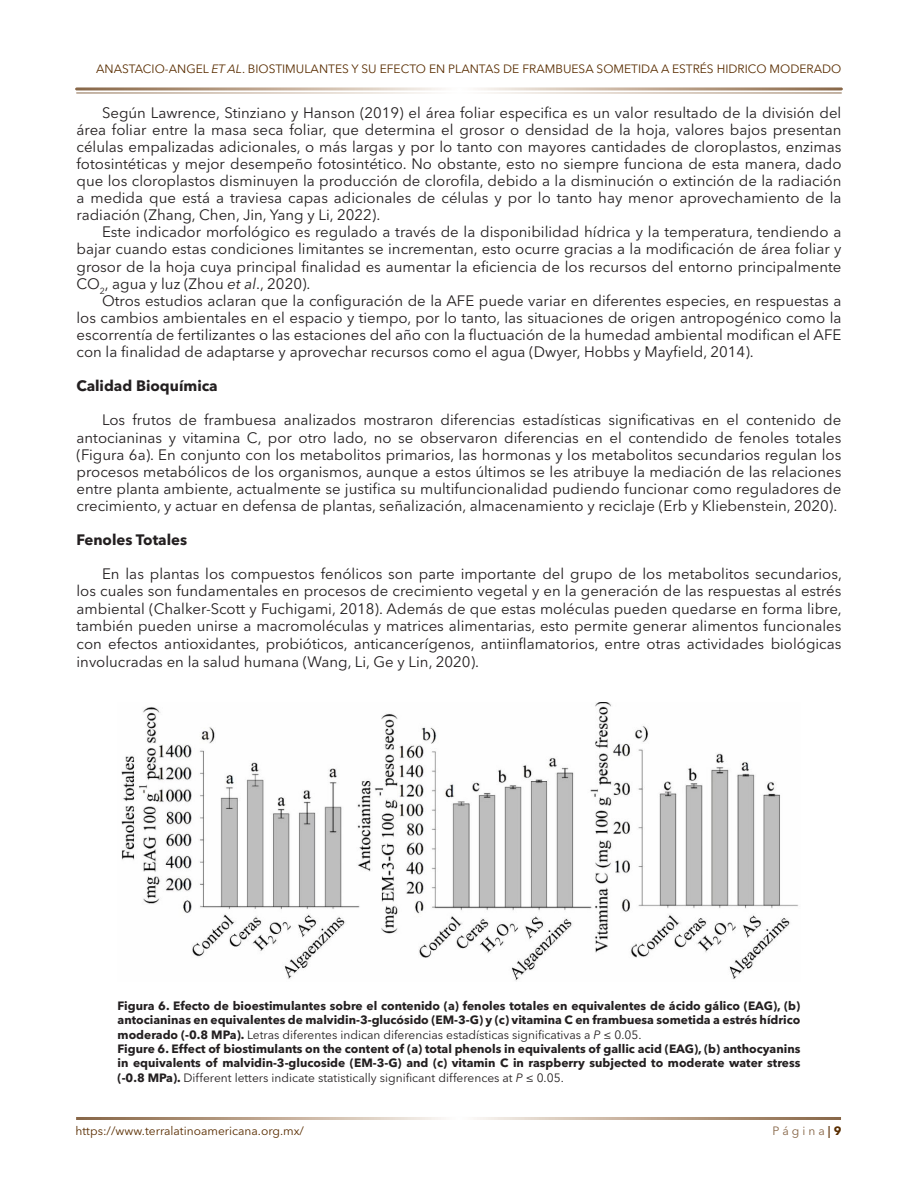
<style>
.page{position:relative;width:918px;height:1188px;background:#fff}
.page>*{position:absolute;margin:0;border:0;box-sizing:border-box;transform-origin:0 0}
._5_-CONTENIDO{font:15px/17.1px "Avenir Next LT Pro";color:#231f20;text-align:justify}
._5_-CONTENIDO-2{font:700 15px "Avenir Next LT Pro";color:#231f20}
._13_-TITULO_FIGURA{font:700 12px/14.4px "Avenir Next LT Pro";color:#231f20;text-align:justify}
.t1{font:12px "Avenir Next LT Pro";color:#592d00}
.t2{font:12px "Avenir Next LT Pro";color:#866546}
.s1{font-style:italic}
.s2{font-weight:400}
.s3{font-weight:400;font-style:italic}
.s4{font-weight:700}
.s5{font-weight:700;color:#592d00}
</style>
<div class="page">
<img style="left:121px;top:702px;width:678px;height:279px">
<p class="t1" style="left:96px;top:62px;width:747px">ANASTACIO-ANGEL <span class="s1">ET AL</span>. BIOSTIMULANTES Y SU EFECTO EN PLANTAS DE FRAMBUESA SOMETIDA A ESTRÉS HIDRICO MODERADO</p>
<p class="_5_-CONTENIDO" style="left:77px;top:104px;width:767px;text-indent:26px">Según Lawrence, Stinziano y Hanson (2019) el área foliar especifica es un valor resultado de la división del área foliar entre la masa seca foliar, que determina el grosor o densidad de la hoja, valores bajos presentan células empalizadas adicionales, o más largas y por lo tanto con mayores cantidades de cloroplastos, enzimas fotosintéticas y mejor desempeño fotosintético. No obstante, esto no siempre funciona de esta manera, dado que los cloroplastos disminuyen la producción de clorofila, debido a la disminución o extinción de la radiación a medida que está a traviesa capas adicionales de células y por lo tanto hay menor aprovechamiento de la radiación (Zhang, Chen, Jin, Yang y Li, 2022).</p>
<p class="_5_-CONTENIDO" style="left:77px;top:224px;width:767px;text-indent:26px">Este indicador morfológico es regulado a través de la disponibilidad hídrica y la temperatura, tendiendo a bajar cuando estas condiciones limitantes se incrementan, esto ocurre gracias a la modificación de área foliar y grosor de la hoja cuya principal finalidad es aumentar la eficiencia de los recursos del entorno principalmente CO<sub>2</sub>, agua y luz (Zhou <span class="s1">et al</span>., 2020).</p>
<p class="_5_-CONTENIDO" style="left:77px;top:292px;width:766px;text-indent:26px">Otros estudios aclaran que la configuración de la AFE puede variar en diferentes especies, en respuestas a los cambios ambientales en el espacio y tiempo, por lo tanto, las situaciones de origen antropogénico como la escorrentía de fertilizantes o las estaciones del año con la fluctuación de la humedad ambiental modifican el AFE con la finalidad de adaptarse y aprovechar recursos como el agua (Dwyer, Hobbs y Mayfield, 2014).</p>
<p class="_5_-CONTENIDO-2" style="left:77px;top:377px;width:143px">Calidad Bioquímica</p>
<p class="_5_-CONTENIDO" style="left:77px;top:412px;width:766px;text-indent:26px">Los frutos de frambuesa analizados mostraron diferencias estadísticas significativas en el contenido de antocianinas y vitamina C, por otro lado, no se observaron diferencias en el contendido de fenoles totales (Figura 6a). En conjunto con los metabolitos primarios, las hormonas y los metabolitos secundarios regulan los procesos metabólicos de los organismos, aunque a estos últimos se les atribuye la mediación de las relaciones entre planta ambiente, actualmente se justifica su multifuncionalidad pudiendo funcionar como reguladores de crecimiento, y actuar en defensa de plantas, señalización, almacenamiento y reciclaje (Erb y Kliebenstein, 2020).</p>
<p class="_5_-CONTENIDO-2" style="left:77px;top:531px;width:112px">Fenoles Totales</p>
<p class="_5_-CONTENIDO" style="left:77px;top:565px;width:767px;text-indent:26px">En las plantas los compuestos fenólicos son parte importante del grupo de los metabolitos secundarios, los cuales son fundamentales en procesos de crecimiento vegetal y en la generación de las respuestas al estrés ambiental (Chalker-Scott y Fuchigami, 2018). Además de que estas moléculas pueden quedarse en forma libre, también pueden unirse a macromoléculas y matrices alimentarias, esto permite generar alimentos funcionales con efectos antioxidantes, probióticos, anticancerígenos, antiinflamatorios, entre otras actividades biológicas involucradas en la salud humana (Wang, Li, Ge y Lin, 2020).</p>
<p class="_13_-TITULO_FIGURA" style="left:118px;top:998px;width:684px">Figura 6. Efecto de bioestimulantes sobre el contenido (a) fenoles totales en equivalentes de ácido gálico (EAG), (b) antocianinas en equivalentes de malvidin-3-glucósido (EM-3-G) y (c) vitamina C en frambuesa sometida a estrés hídrico moderado (-0.8 MPa). <span class="s2">Letras diferentes indican diferencias estadísticas significativas a</span> <span class="s3">P</span> <span class="s2">≤ 0.05.</span></p>
<p class="_13_-TITULO_FIGURA" style="left:118px;top:1041px;width:684px">Figure 6. Effect of biostimulants on the content of (a) total phenols in equivalents of gallic acid (EAG), (b) anthocyanins in equivalents of malvidin-3-glucoside (EM-3-G) and (c) vitamin C in raspberry subjected to moderate water stress (-0.8 MPa). <span class="s2">Different letters indicate statistically significant differences at</span> <span class="s3">P</span> <span class="s2">≤ 0.05.</span></p>
<p class="t1" style="left:76px;top:1124px;width:230px">https://www.terralatinoamericana.org.mx/</p>
<p class="t2" style="left:772px;top:1124px;width:70px">P á g i n a<span class="s4">|</span><span class="s5">9</span></p>
</div>
